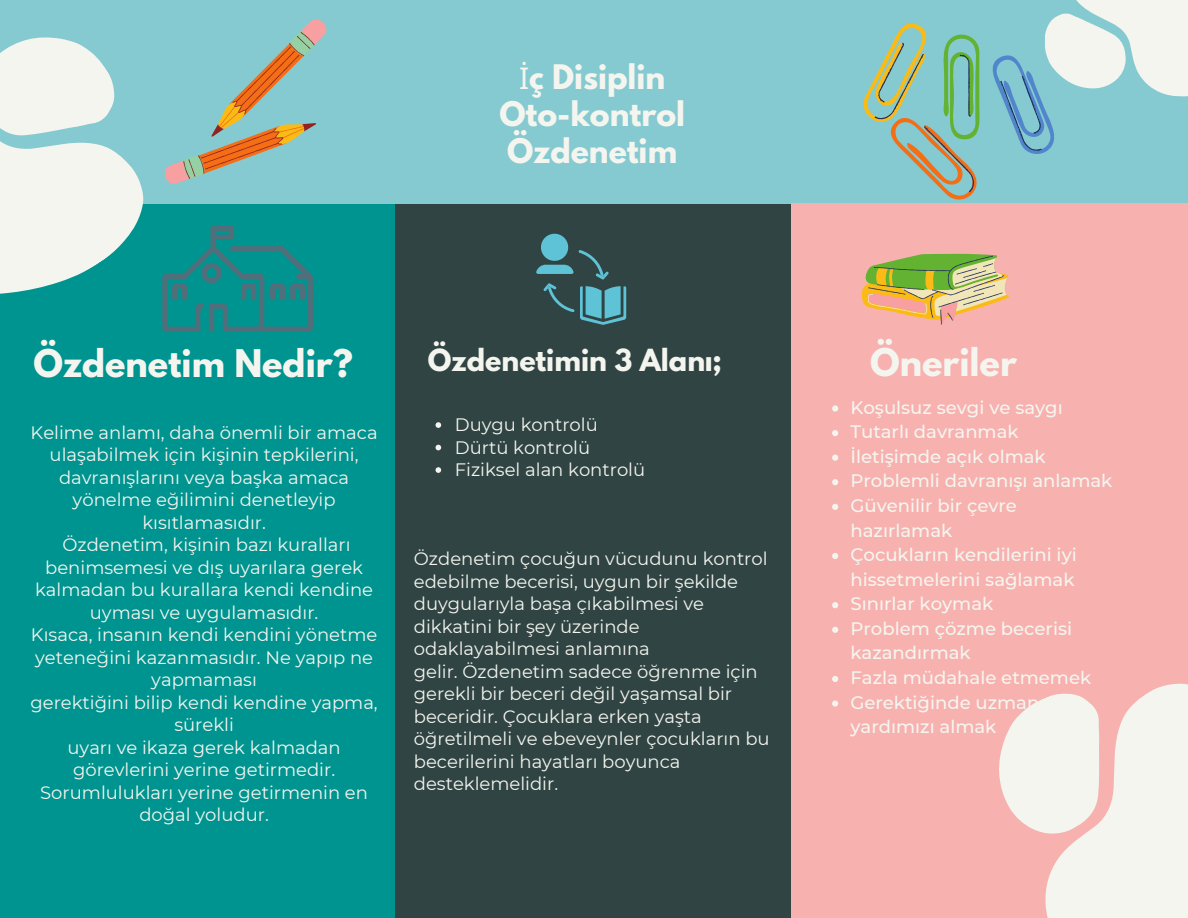
<style>
.page{position:relative;width:1188px;height:918px;background:#009490}
.page>*{position:absolute;margin:0;border:0;box-sizing:border-box;transform-origin:0 0}
.t1{font:700 33.75px "League Spartan";color:#f5f5ef}
.t2{font:700 30px "League Spartan";color:#f5f5ef}
.t3{font:700 27px "League Spartan";color:#f5f5ef}
.t4{font:18px/22.5px "Montserrat";color:#f5f5ef;text-align:center}
.t5{font:500 18px/24.6px "Montserrat";color:#f5f5ef}
.s1{font-family:"Noto Sans";font-weight:400}
</style>
<div class="page">
<div style="left:395px;top:203px;width:397px;height:715px;background:#304543"></div>
<div style="left:0;top:0;width:1188px;height:203px;background:#85cad0"></div>
<div style="left:791px;top:203px;width:397px;height:715px;background:#f7b2b0"></div>
<svg style="left:999px;top:683px;width:189px;height:235px;fill:#f5f5ef"></svg>
<svg style="left:0;top:37px;width:193px;height:257px;fill:#f5f5ef"></svg>
<svg style="left:536px;top:234px;width:90px;height:91px"></svg>
<svg style="left:863px;top:0;width:325px;height:199px"></svg>
<svg style="left:162px;top:19px;width:165px;height:165px"></svg>
<svg style="left:862px;top:254px;width:147px;height:70px"></svg>
<div style="left:211px;top:228px;width:5px;height:18px;background:#506f7a"></div>
<div style="left:213px;top:226px;width:18px;height:5px;background:#506f7a"></div>
<div style="left:213px;top:235px;width:18px;height:5px;background:#506f7a"></div>
<div style="left:229px;top:228px;width:5px;height:9px;background:#506f7a"></div>
<svg style="left:162px;top:240px;width:151px;height:92px"></svg>
<svg style="left:832px;top:405px;width:6px;height:7px"></svg>
<svg style="left:832px;top:430px;width:6px;height:6px"></svg>
<svg style="left:832px;top:455px;width:6px;height:6px"></svg>
<svg style="left:832px;top:479px;width:6px;height:6px"></svg>
<svg style="left:832px;top:504px;width:6px;height:6px"></svg>
<svg style="left:832px;top:553px;width:6px;height:6px"></svg>
<svg style="left:832px;top:602px;width:6px;height:6px"></svg>
<svg style="left:832px;top:627px;width:6px;height:6px"></svg>
<svg style="left:832px;top:676px;width:6px;height:6px"></svg>
<svg style="left:832px;top:700px;width:6px;height:7px"></svg>
<svg style="left:436px;top:422px;width:5px;height:6px"></svg>
<svg style="left:436px;top:445px;width:5px;height:5px"></svg>
<svg style="left:436px;top:467px;width:5px;height:6px"></svg>
<p class="t2" style="left:519px;top:62px;width:148px"><span class="s1">İ</span>ç Disiplin</p>
<p class="t2" style="left:499px;top:99px;width:187px">Oto-kontrol</p>
<p class="t2" style="left:507px;top:136px;width:172px">Özdenetim</p>
<p class="t1" style="left:33px;top:346px;width:321px">Özdenetim Nedir?</p>
<p class="t4" style="left:31px;top:421px;width:349px">Kelime anlamı, daha önemli bir amaca</p>
<p class="t4" style="left:50px;top:443px;width:311px">ulaşabilmek için kişinin tepkilerini, davranışlarını veya başka amaca yönelme eğilimini denetleyip kısıtlamasıdır.</p>
<p class="t4" style="left:35px;top:533px;width:340px">Özdenetim, kişinin bazı kuralları benimsemesi ve dış uyarılara gerek kalmadan bu kurallara kendi kendine uyması ve uygulamasıdır.</p>
<p class="t4" style="left:31px;top:623px;width:348px">Kısaca, insanın kendi kendini yönetme yeteneğini kazanmasıdır. Ne yapıp ne yapmaması</p>
<p class="t4" style="left:30px;top:691px;width:349px">gerektiğini bilip kendi kendine yapma, sürekli</p>
<p class="t4" style="left:40px;top:736px;width:329px">uyarı ve ikaza gerek kalmadan görevlerini yerine getirmedir.<br>Sorumlulukları yerine getirmenin en doğal yoludur.</p>
<p class="t3" style="left:428px;top:347px;width:295px">Özdenetimin 3 Alanı;</p>
<p class="t1" style="left:870px;top:346px;width:148px">Öneriler</p>
<p class="t4" style="left:455px;top:414px;width:144px">Duygu kontrolü</p>
<p class="t4" style="left:455px;top:436px;width:137px">Dürtü kontrolü</p>
<p class="t4" style="left:455px;top:459px;width:192px">Fiziksel alan kontrolü</p>
<p class="t4" style="left:414px;top:547px;width:355px;text-align:left">Özdenetim çocuğun vücudunu kontrol edebilme becerisi, uygun bir şekilde duygularıyla başa çıkabilmesi ve dikkatini bir şey üzerinde odaklayabilmesi anlamına</p>
<p class="t4" style="left:414px;top:660px;width:357px;text-align:left">gelir. Özdenetim sadece öğrenme için gerekli bir beceri değil yaşamsal bir beceridir. Çocuklara erken yaşta öğretilmeli ve ebeveynler çocukların bu becerilerini hayatları boyunca desteklemelidir.</p>
<p class="t5" style="left:851px;top:395px;width:214px">Koşulsuz sevgi ve saygı</p>
<p class="t5" style="left:851px;top:419px;width:170px">Tutarlı davranmak</p>
<p class="t5" style="left:851px;top:444px;width:197px">İletişimde açık olmak</p>
<p class="t5" style="left:851px;top:469px;width:263px">Problemli davranışı anlamak</p>
<p class="t5" style="left:851px;top:493px;width:168px">Güvenilir bir çevre hazırlamak</p>
<p class="t5" style="left:851px;top:542px;width:228px">Çocukların kendilerini iyi hissetmelerini sağlamak</p>
<p class="t5" style="left:851px;top:592px;width:144px">Sınırlar koymak</p>
<p class="t5" style="left:851px;top:616px;width:223px">Problem çözme becerisi kazandırmak</p>
<p class="t5" style="left:851px;top:665px;width:242px">Fazla müdahale etmemek</p>
<p class="t5" style="left:851px;top:690px;width:190px">Gerektiğinde uzman yardımızı almak</p>
</div>
